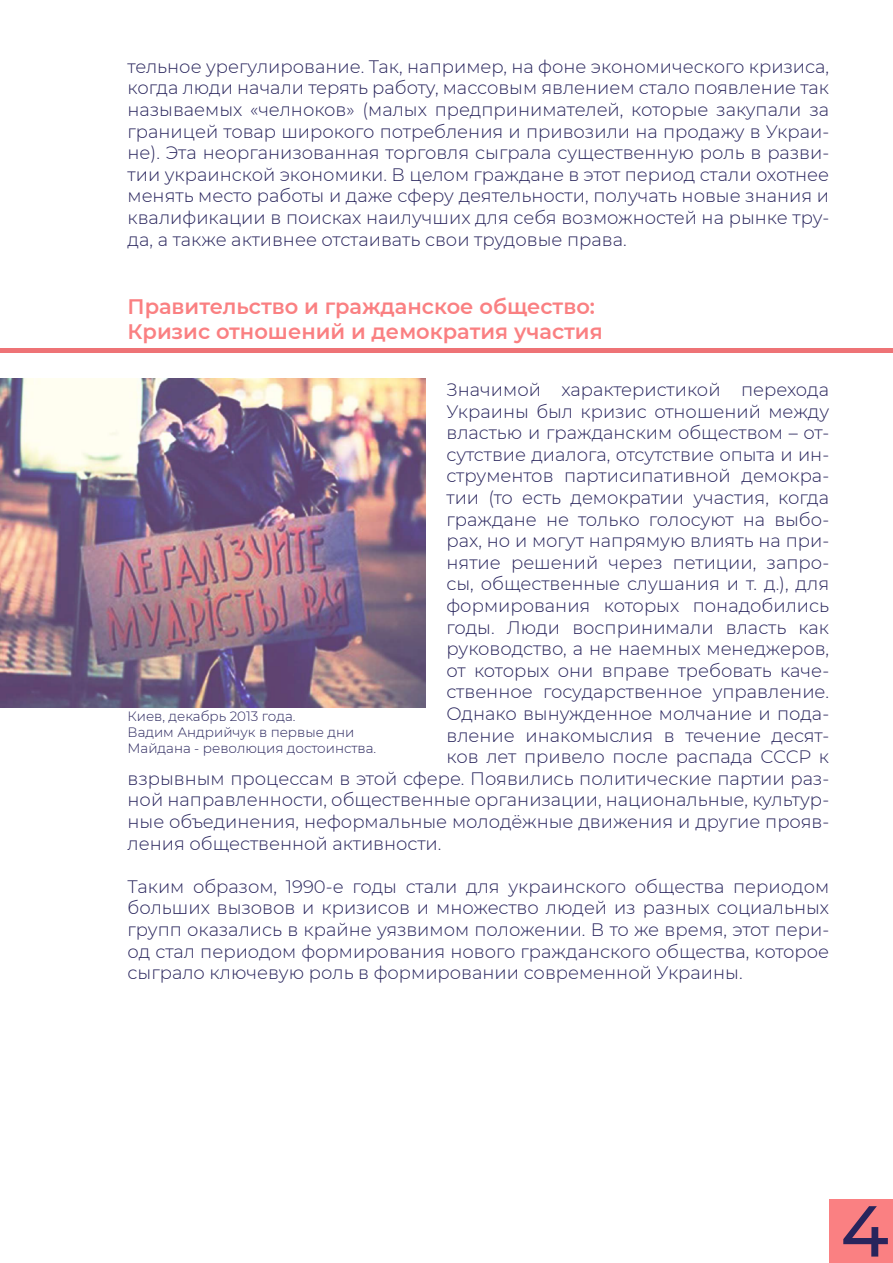
<style>
.page{position:relative;width:893px;height:1263px;background:#fff}
.page>*{position:absolute;margin:0;border:0;box-sizing:border-box;transform-origin:0 0}
.t1{font:500 72px "Montserrat";color:#28245c}
.t2{font:600 21px/25.2px "Montserrat";color:#fa8082}
.t3{font:300 18px/21.6px "Montserrat";color:#28245c;text-align:justify}
.t4{font:300 13.5px/16.2px "Montserrat";color:#28245c}
</style>
<div class="page">
<div style="left:829px;top:1199px;width:64px;height:64px;background:#fa8082"></div>
<hr style="left:0;top:349px;width:893px;height:4px;background:#ee7376">
<img style="left:0;top:378px;width:425px;height:330px">
<p class="t3" style="left:128px;top:55px;width:703px">тельное урегулирование. Так, например, на фоне экономического кризиса, когда люди начали терять работу, массовым явлением стало появление так называемых «челноков» (малых предпринимателей, которые закупали за границей товар широкого потребления и привозили на продажу в Украи&shy;не). Эта неорганизованная торговля сыграла существенную роль в разви&shy;тии украинской экономики. В целом граждане в этот период стали охотнее менять место работы и даже сферу деятельности, получать новые знания и квалификации в поисках наилучших для себя возможностей на рынке тру&shy;да, а также активнее отстаивать свои трудовые права.</p>
<p class="t2" style="left:128px;top:293px;width:477px">Правительство и гражданское общество:<br>Кризис отношений и демократия участия</p>
<p class="t3" style="left:446px;top:378px;width:384px">Значимой характеристикой перехода</p>
<p class="t3" style="left:446px;top:400px;width:384px">Украины был кризис отношений между</p>
<p class="t3" style="left:446px;top:421px;width:384px">властью и гражданским обществом – от-</p>
<p class="t3" style="left:446px;top:443px;width:384px">сутствие диалога, отсутствие опыта и ин-</p>
<p class="t3" style="left:446px;top:464px;width:384px">струментов партисипативной демокра-</p>
<p class="t3" style="left:446px;top:486px;width:384px">тии (то есть демократии участия, когда</p>
<p class="t3" style="left:446px;top:508px;width:384px">граждане не только голосуют на выбо-</p>
<p class="t3" style="left:446px;top:529px;width:384px">рах, но и могут напрямую влиять на при-</p>
<p class="t3" style="left:446px;top:551px;width:384px">нятие решений через петиции, запро-</p>
<p class="t3" style="left:446px;top:572px;width:384px">сы, общественные слушания и т. д.), для</p>
<p class="t3" style="left:446px;top:594px;width:384px">формирования которых понадобились</p>
<p class="t3" style="left:446px;top:616px;width:384px">годы. Люди воспринимали власть как</p>
<p class="t3" style="left:446px;top:637px;width:384px">руководство, а не наемных менеджеров,</p>
<p class="t3" style="left:446px;top:659px;width:384px">от которых они вправе требовать каче-</p>
<p class="t3" style="left:446px;top:680px;width:384px">ственное государственное управление.</p>
<p class="t3" style="left:446px;top:702px;width:384px">Однако вынужденное молчание и пода-</p>
<p class="t3" style="left:446px;top:724px;width:384px">вление инакомыслия в течение десят-</p>
<p class="t3" style="left:446px;top:745px;width:384px">ков лет привело после распада СССР к</p>
<p class="t3" style="left:128px;top:767px;width:703px">взрывным процессам в этой сфере. Появились политические партии раз-</p>
<p class="t3" style="left:128px;top:788px;width:703px">ной направленности, общественные организации, национальные, культур-</p>
<p class="t3" style="left:128px;top:810px;width:703px">ные объединения, неформальные молодёжные движения и другие прояв-</p>
<p class="t3" style="left:128px;top:832px;width:315px">ления общественной активности.</p>
<p class="t3" style="left:128px;top:875px;width:703px">Таким образом, 1990-е годы стали для украинского общества периодом больших вызовов и кризисов и множество людей из разных социальных групп оказались в крайне уязвимом положении. В то же время, этот пери&shy;од стал периодом формирования нового гражданского общества, которое сыграло ключевую роль в формировании современной Украины.</p>
<p class="t4" style="left:128px;top:707px;width:250px">Киев, декабрь 2013 года.<br>Вадим Андрийчук в первые дни<br>Майдана - революция достоинства.</p>
<h1 class="t1" style="left:840px;top:1181px;width:50px">4</h1>
</div>
